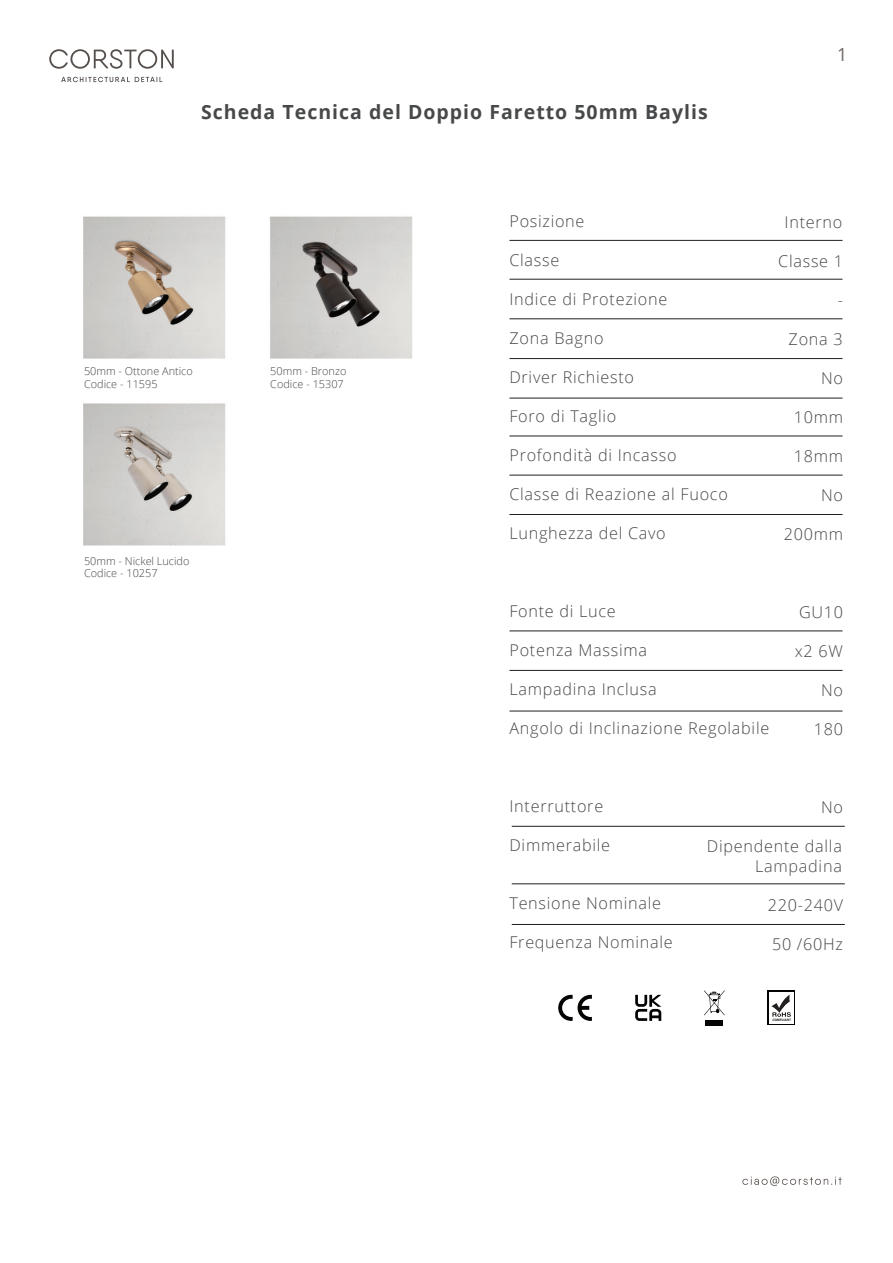
<style>
.page{position:relative;width:893px;height:1263px;background:#fff}
.page>*{position:absolute;margin:0;border:0;box-sizing:border-box;transform-origin:0 0}
.t1{font:700 19.5px "Open Sans";letter-spacing:.05em;color:#474849}
.t2{font:18px "Open Sans";color:#6d6663}
.t3{font:300 16.2px/19.5px "Open Sans";letter-spacing:.045em;color:#464747;text-align:right}
.t4{font:300 10.95px/12.5px "Open Sans";color:#464747}
.t5{font:700 3.45px "Myriad Pro";color:#231f20}
</style>
<div class="page">
<img style="left:84px;top:216px;width:329px;height:330px">
<hr style="left:509px;top:240px;width:333px;height:1px;background:#231f20">
<hr style="left:509px;top:279px;width:333px;height:1px;background:#231f20">
<hr style="left:509px;top:319px;width:333px;height:1px;background:#231f20">
<hr style="left:509px;top:358px;width:333px;height:1px;background:#231f20">
<hr style="left:509px;top:398px;width:333px;height:1px;background:#231f20">
<hr style="left:509px;top:436px;width:333px;height:1px;background:#231f20">
<hr style="left:509px;top:475px;width:333px;height:1px;background:#231f20">
<hr style="left:509px;top:514px;width:333px;height:1px;background:#231f20">
<hr style="left:509px;top:631px;width:333px;height:1px;background:#231f20">
<hr style="left:509px;top:670px;width:333px;height:1px;background:#231f20">
<hr style="left:509px;top:711px;width:333px;height:1px;background:#231f20">
<hr style="left:512px;top:826px;width:333px;height:1px;background:#231f20">
<hr style="left:512px;top:883px;width:333px;height:1px;background:#231f20">
<hr style="left:512px;top:924px;width:333px;height:1px;background:#231f20">
<div style="left:768px;top:991px;width:27px;height:34px;background:#040503"></div>
<div style="left:769px;top:992px;width:25px;height:32px;background:#fff"></div>
<svg style="left:558px;top:995px;width:34px;height:26px"></svg>
<svg style="left:635px;top:995px;width:26px;height:26px"></svg>
<div style="left:706px;top:1020px;width:17px;height:5px;background:#040503"></div>
<svg style="left:704px;top:990px;width:21px;height:25px"></svg>
<svg style="left:771px;top:995px;width:20px;height:22px"></svg>
<svg style="left:49px;top:49px;width:125px;height:33px"></svg>
<svg style="left:742px;top:1176px;width:100px;height:10px"></svg>
<p class="t1" style="left:201px;top:98px;width:508px">Scheda Tecnica del Doppio Faretto 50mm Baylis</p>
<p class="t2" style="left:837px;top:42px;width:12px">1</p>
<p class="t4" style="left:84px;top:365px;width:110px">50mm - Ottone Antico<br>Codice - 11595</p>
<p class="t4" style="left:270px;top:365px;width:78px">50mm - Bronzo<br>Codice - 15307</p>
<p class="t4" style="left:84px;top:554px;width:107px">50mm - Nickel Lucido<br>Codice - 10257</p>
<p class="t3" style="left:509px;top:211px;width:77px">Posizione</p>
<p class="t3" style="left:509px;top:250px;width:51px">Classe</p>
<p class="t3" style="left:509px;top:289px;width:159px">Indice di Protezione</p>
<p class="t3" style="left:509px;top:328px;width:96px">Zona Bagno</p>
<p class="t3" style="left:509px;top:367px;width:126px">Driver Richiesto</p>
<p class="t3" style="left:509px;top:406px;width:108px">Foro di Taglio</p>
<p class="t3" style="left:509px;top:445px;width:169px">Profondità di Incasso</p>
<p class="t3" style="left:509px;top:484px;width:220px">Classe di Reazione al Fuoco</p>
<p class="t3" style="left:509px;top:523px;width:158px">Lunghezza del Cavo</p>
<p class="t3" style="left:785px;top:212px;width:59px">Interno</p>
<p class="t3" style="left:778px;top:251px;width:66px">Classe 1</p>
<p class="t3" style="left:838px;top:290px;width:7px">-</p>
<p class="t3" style="left:789px;top:329px;width:56px">Zona 3</p>
<p class="t3" style="left:821px;top:368px;width:23px">No</p>
<p class="t3" style="left:794px;top:407px;width:51px">10mm</p>
<p class="t3" style="left:794px;top:446px;width:51px">18mm</p>
<p class="t3" style="left:821px;top:485px;width:23px">No</p>
<p class="t3" style="left:784px;top:524px;width:61px">200mm</p>
<p class="t3" style="left:509px;top:601px;width:108px">Fonte di Luce</p>
<p class="t3" style="left:509px;top:640px;width:139px">Potenza Massima</p>
<p class="t3" style="left:509px;top:679px;width:149px">Lampadina Inclusa</p>
<p class="t3" style="left:509px;top:718px;width:261px">Angolo di Inclinazione Regolabile</p>
<p class="t3" style="left:799px;top:602px;width:46px">GU10</p>
<p class="t3" style="left:795px;top:641px;width:50px">x2 6W</p>
<p class="t3" style="left:821px;top:680px;width:23px">No</p>
<p class="t3" style="left:814px;top:719px;width:31px">180</p>
<p class="t3" style="left:509px;top:796px;width:95px">Interruttore</p>
<p class="t3" style="left:509px;top:835px;width:102px">Dimmerabile</p>
<p class="t3" style="left:509px;top:893px;width:153px">Tensione Nominale</p>
<p class="t3" style="left:509px;top:932px;width:165px">Frequenza Nominale</p>
<p class="t3" style="left:821px;top:797px;width:23px">No</p>
<p class="t3" style="left:707px;top:836px;width:136px">Dipendente dalla<br>Lampadina</p>
<p class="t3" style="left:768px;top:895px;width:77px">220-240V</p>
<p class="t3" style="left:772px;top:934px;width:72px">50 /60Hz</p>
<p class="t5" style="left:772px;top:1017px;width:20px">COMPLIANT</p>
</div>
